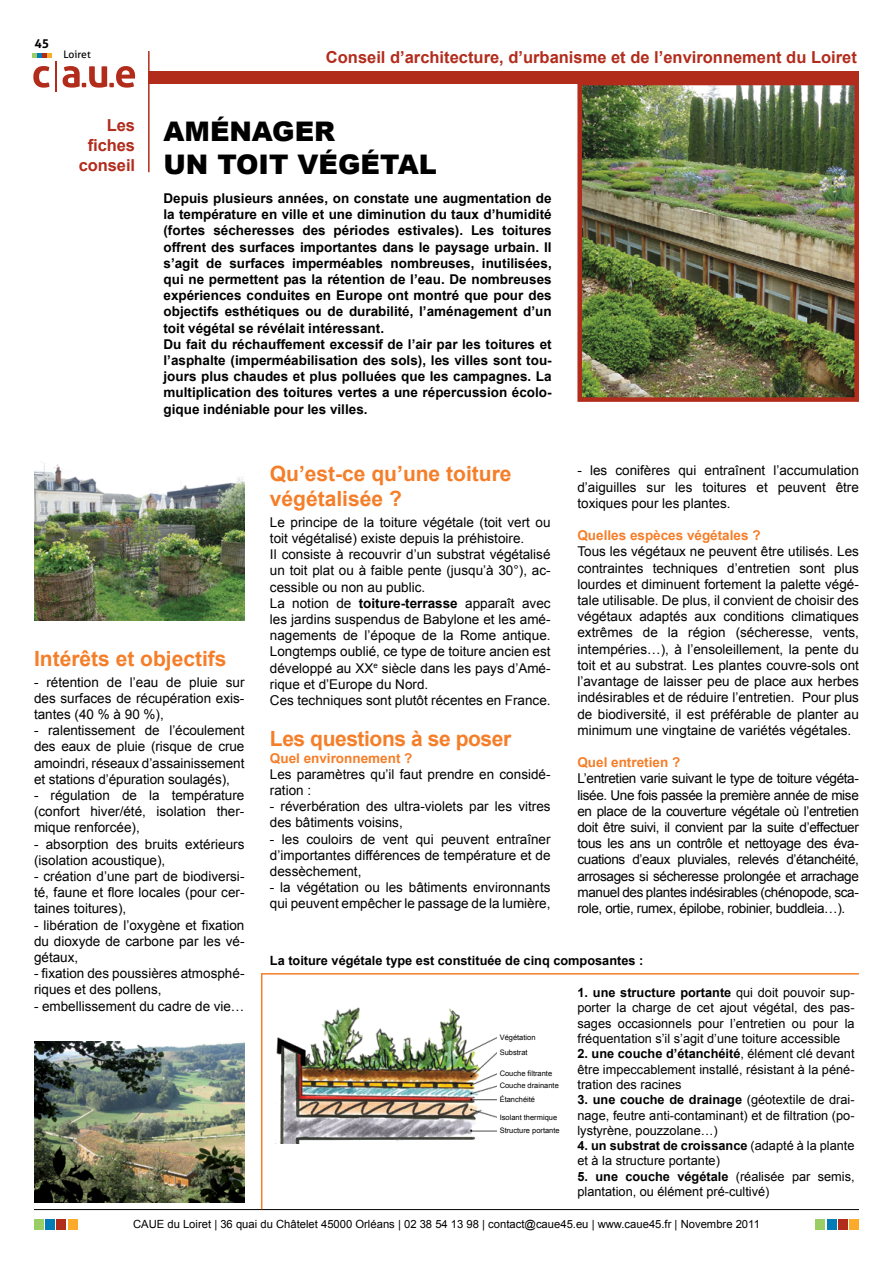
<style>
.page{position:relative;width:893px;height:1263px;background:#fff}
.page>*{position:absolute;margin:0;border:0;box-sizing:border-box;transform-origin:0 0}
.t1{font:900 27px/32.4px "Arial";color:#000}
.t2{font:700 21px/25.2px "Arial";color:#f57e29}
.t3{font:700 21px "Arial";letter-spacing:-.02em;color:#f57e29}
.t4{font:700 16.5px/19.8px "Arial";color:#b22c1c;text-align:right}
.t5{font:13.5px/16.2px "Arial";color:#000;text-align:justify}
.t6{font:700 13.5px/16.2px "Arial";color:#000}
.t7{font:700 13.5px "Arial";color:#f57e29}
.t8{font:12.75px/15.3px "Arial";color:#000;text-align:justify}
.t9{font:700 12.75px "Arial";color:#000}
.t10{font:700 12.3px "Aller";color:#000}
.t11{font:11.25px "Arial";color:#000}
.t12{font:10.35px "Aller";color:#000}
.t13{font:7.5px/14.7px "Arial";color:#000}
.s1{font-weight:700}
</style>
<div class="page">
<hr style="left:34px;top:1209px;width:825px;height:1px;background:#000">
<div style="left:149px;top:71px;width:710px;height:13px;background:#b22c1c"></div>
<svg style="left:33px;top:53px;width:19px;height:5px"></svg>
<hr style="left:56px;top:61px;width:1px;height:31px;background:#b22c1c">
<svg style="left:33px;top:66px;width:16px;height:22px"></svg>
<svg style="left:63px;top:66px;width:72px;height:22px"></svg>
<div style="left:45px;top:1219px;width:10px;height:10px;background:#017cb7"></div>
<div style="left:34px;top:1219px;width:10px;height:10px;background:#9bcd65"></div>
<div style="left:68px;top:1219px;width:9px;height:10px;background:#fbaa29"></div>
<div style="left:56px;top:1219px;width:10px;height:10px;background:#b22c1c"></div>
<div style="left:827px;top:1219px;width:9px;height:10px;background:#017cb7"></div>
<div style="left:815px;top:1219px;width:10px;height:10px;background:#9bcd65"></div>
<div style="left:849px;top:1219px;width:10px;height:10px;background:#fbaa29"></div>
<div style="left:838px;top:1219px;width:10px;height:10px;background:#b22c1c"></div>
<hr style="left:148px;top:51px;width:2px;height:121px;background:#b22c1c">
<img style="left:34px;top:461px;width:210px;height:159px">
<img style="left:582px;top:86px;width:272px;height:311px">
<div style="left:577px;top:81px;width:282px;height:321px;border:4px solid #b22c1c"></div>
<img style="left:275px;top:1007px;width:222px;height:137px">
<img style="left:34px;top:1042px;width:210px;height:160px">
<hr style="left:261px;top:973px;width:598px;height:1px;background:#f57e29">
<hr style="left:261px;top:974px;width:1px;height:235px;background:#f57e29">
<p class="t10" style="left:35px;top:36px;width:16px">45</p>
<p class="t12" style="left:63px;top:48px;width:29px">Loiret</p>
<p class="t4" style="left:79px;top:116px;width:58px">Les fiches conseil</p>
<p class="t4" style="left:326px;top:48px;width:532px">Conseil d’architecture, d’urbanisme et de l’environnement du Loiret</p>
<h1 class="t1" style="left:163px;top:114px;width:275px">AMÉNAGER<br>UN TOIT VÉGÉTAL</h1>
<p class="t6" style="left:163px;top:191px;width:390px">Depuis plusieurs années, on constate une augmentation de la température en ville et une diminution du taux d’humidité (fortes sécheresses des périodes estivales). Les toitures offrent des surfaces importantes dans le paysage urbain. Il s’agit de surfaces imperméables nombreuses, inutilisées, qui ne permettent pas la rétention de l’eau. De nombreuses expériences conduites en Europe ont montré que pour des objectifs esthétiques ou de durabilité, l’aménagement d’un toit végétal se révélait intéressant.<br>Du fait du réchauffement excessif de l’air par les toitures et l’asphalte (imperméabilisation des sols), les villes sont tou&shy;jours plus chaudes et plus polluées que les campagnes. La multiplication des toitures vertes a une répercussion écolo&shy;gique indéniable pour les villes.</p>
<h2 class="t2" style="left:34px;top:646px;width:194px">Intérêts et objectifs</h2>
<p class="t5" style="left:34px;top:674px;width:212px">- rétention de l’eau de pluie sur des surfaces de récupération exis&shy;tantes (40 % à 90 %),</p>
<p class="t5" style="left:34px;top:722px;width:212px">- ralentissement de l’écoulement des eaux de pluie (risque de crue amoindri, réseaux d’assainissement et stations d’épuration soulagés),</p>
<p class="t5" style="left:34px;top:787px;width:212px">- régulation de la température (confort hiver/été, isolation ther&shy;mique renforcée),</p>
<p class="t5" style="left:34px;top:836px;width:212px">- absorption des bruits extérieurs (isolation acoustique),</p>
<p class="t5" style="left:34px;top:868px;width:212px">- création d’une part de biodiversi&shy;té, faune et flore locales (pour cer&shy;taines toitures),</p>
<p class="t5" style="left:34px;top:917px;width:212px">- libération de l’oxygène et fixation du dioxyde de carbone par les vé&shy;gétaux,</p>
<p class="t5" style="left:34px;top:965px;width:212px">- fixation des poussières atmosphé&shy;riques et des pollens,</p>
<p class="t5" style="left:34px;top:998px;width:212px">- embellissement du cadre de vie…</p>
<p class="t5" style="left:577px;top:463px;width:283px">- les conifères qui entraînent l’accumulation d’aiguilles sur les toitures et peuvent être toxiques pour les plantes.</p>
<p class="t7" style="left:577px;top:526px;width:185px">Quelles espèces végétales ?</p>
<p class="t5" style="left:577px;top:544px;width:283px">Tous les végétaux ne peuvent être utilisés. Les contraintes techniques d’entretien sont plus lourdes et diminuent fortement la palette végé&shy;tale utilisable. De plus, il convient de choisir des végétaux adaptés aux conditions climatiques extrêmes de la région (sécheresse, vents, intempéries…), à l’ensoleillement, la pente du toit et au substrat. Les plantes couvre-sols ont l’avantage de laisser peu de place aux herbes indésirables et de réduire l’entretien. Pour plus de biodiversité, il est préférable de planter au minimum une vingtaine de variétés végétales.</p>
<p class="t7" style="left:577px;top:753px;width:104px">Quel entretien ?</p>
<p class="t5" style="left:577px;top:771px;width:283px">L’entretien varie suivant le type de toiture végéta&shy;lisée. Une fois passée la première année de mise en place de la couverture végétale où l’entretien doit être suivi, il convient par la suite d’effectuer tous les ans un contrôle et nettoyage des éva&shy;cuations d’eaux pluviales, relevés d’étanchéité, arrosages si sécheresse prolongée et arrachage manuel des plantes indésirables (chénopode, sca&shy;role, ortie, rumex, épilobe, robinier, buddleia…).</p>
<p class="t9" style="left:270px;top:952px;width:375px">La toiture végétale type est constituée de cinq composantes :</p>
<h2 class="t2" style="left:270px;top:462px;width:243px">Qu’est-ce qu’une toiture végétalisée ?</h2>
<p class="t5" style="left:270px;top:514px;width:282px;text-align:left">Le principe de la toiture végétale (toit vert ou toit végétalisé) existe depuis la préhistoire.<br>Il consiste à recouvrir d’un substrat végétalisé un toit plat ou à faible pente (jusqu’à 30°), ac&shy;cessible ou non au public.<br>La notion de <span class="s1">toiture-terrasse</span> apparaît avec les jardins suspendus de Babylone et les amé&shy;nagements de l’époque de la Rome antique.<br>Longtemps oublié, ce type de toiture ancien est développé au XX<sup>e</sup> siècle dans les pays d’Amé&shy;rique et d’Europe du Nord.<br>Ces techniques sont plutôt récentes en France.</p>
<h2 class="t3" style="left:270px;top:725px;width:243px">Les questions à se poser</h2>
<p class="t7" style="left:270px;top:749px;width:144px">Quel environnement ?</p>
<p class="t5" style="left:270px;top:766px;width:282px">Les paramètres qu’il faut prendre en considé&shy;ration :</p>
<p class="t5" style="left:270px;top:798px;width:282px">- réverbération des ultra-violets par les vitres des bâtiments voisins,</p>
<p class="t5" style="left:270px;top:831px;width:282px">- les couloirs de vent qui peuvent entraîner d’importantes différences de température et de dessèchement,</p>
<p class="t5" style="left:270px;top:879px;width:282px">- la végétation ou les bâtiments environnants qui peuvent empêcher le passage de la lumière,</p>
<p class="t13" style="left:500px;top:1030px;width:37px">Végétation<br>Substrat</p>
<p class="t13" style="left:500px;top:1068px;width:61px;line-height:11.2px">Couche filtrante<br>Couche drainante</p>
<p class="t13" style="left:500px;top:1092px;width:37px">Étanchéité</p>
<p class="t13" style="left:500px;top:1111px;width:62px;line-height:12.5px">Isolant thermique<br>Structure portante</p>
<p class="t8" style="left:577px;top:985px;width:279px"><span class="s1">1. une structure portante</span> qui doit pouvoir sup&shy;porter la charge de cet ajout végétal, des pas&shy;sages occasionnels pour l’entretien ou pour la fréquentation s’il s’agit d’une toiture accessible</p>
<p class="t8" style="left:577px;top:1046px;width:279px"><span class="s1">2. une couche d’étanchéité</span>, élément clé devant être impeccablement installé, résistant à la péné&shy;tration des racines</p>
<p class="t8" style="left:577px;top:1092px;width:279px"><span class="s1">3. une couche de drainage</span> (géotextile de drai&shy;nage, feutre anti-contaminant) et de filtration (po&shy;lystyrène, pouzzolane…)</p>
<p class="t8" style="left:577px;top:1138px;width:279px"><span class="s1">4. un substrat de croissance</span> (adapté à la plante et à la structure portante)</p>
<p class="t8" style="left:577px;top:1169px;width:279px"><span class="s1">5. une couche végétale</span> (réalisée par semis, plantation, ou élément pré-cultivé)</p>
<p class="t11" style="left:133px;top:1217px;width:628px">CAUE du Loiret | 36 quai du Châtelet 45000 Orléans | 02 38 54 13 98 | contact@caue45.eu | www.caue45.fr | Novembre 2011</p>
</div>
